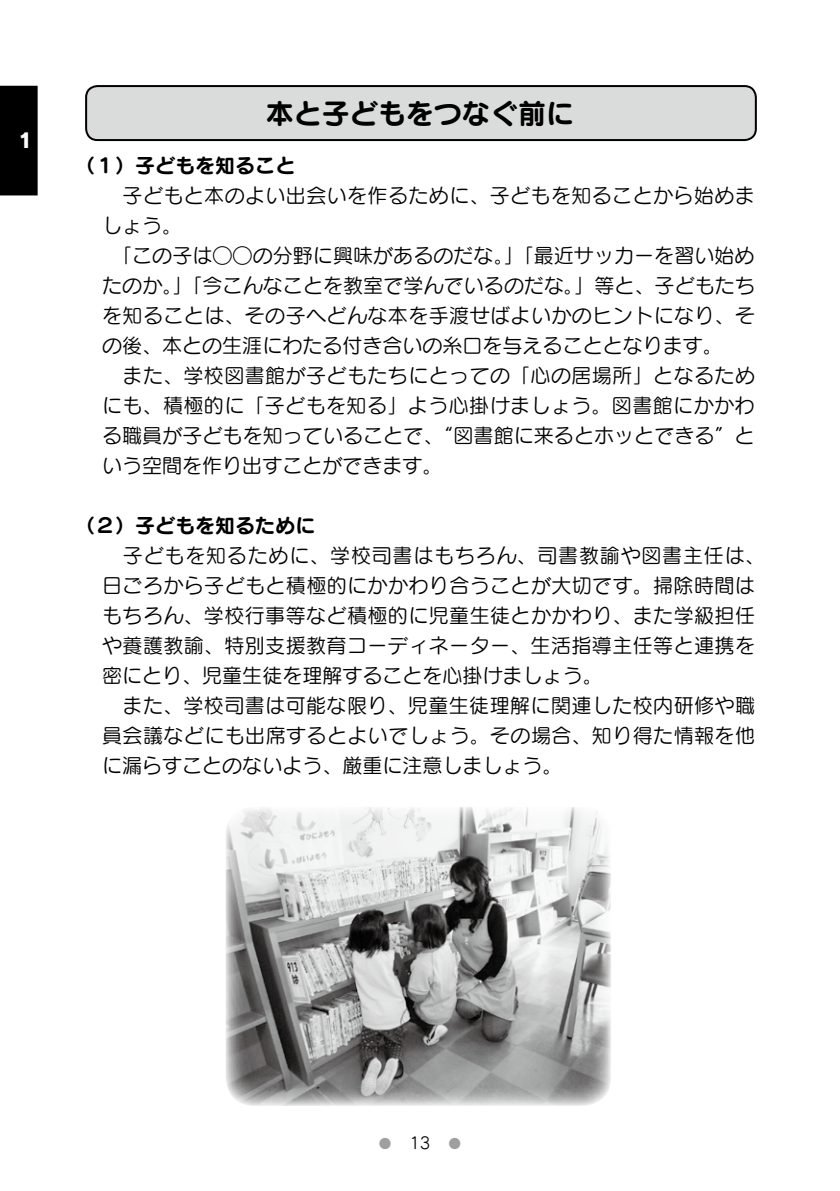
<style>
.page{position:relative;width:840px;height:1191px;background:#fff}
.page>*{position:absolute;margin:0;border:0;box-sizing:border-box;transform-origin:0 0}
.t1{font:28px "Seurat CID B";color:#000}
.t2{font:20px/30px "Seurat CID M";letter-spacing:.02em;color:#000}
.t3{font:20px "Seurat CID B";color:#000}
.t4{font:20px "Rodin CID EB";color:#fff}
.t5{font:12px "Seurat CID M";color:#9f9fa0}
.s1{font-size:16px;color:#000}
</style>
<div class="page">
<div style="left:86px;top:86px;width:669px;height:54px;background:#dadbdb;border-radius:11px"></div>
<div style="left:85px;top:85px;width:671px;height:56px;border:2px solid #000;border-radius:11px"></div>
<img style="left:225px;top:807px;width:386px;height:299px">
<div style="left:0;top:86px;width:38px;height:109px;background:#000"></div>
<p class="t4" style="left:18px;top:127px;width:15px">1</p>
<h1 class="t1" style="left:266px;top:93px;width:309px">本と子どもをつなぐ前に</h1>
<p class="t3" style="left:75px;top:151px;width:221px">（１）子どもを知ること</p>
<p class="t2" style="left:102px;top:179px;width:654px">　子どもと本のよい出会いを作るために、子どもを知ることから始めましょう。<br>　「この子は○○の分野に興味があるのだな。」「最近サッカーを習い始めたのか。」「今こんなことを教室で学んでいるのだな｡」等と、子どもたちを知ることは、その子へどんな本を手渡せばよいかのヒントになり、その後、本との生涯にわたる付き合いの糸口を与えることとなります。<br>　また、学校図書館が子どもたちにとっての「心の居場所」となるためにも、積極的に「子どもを知る」よう心掛けましょう。図書館にかかわる職員が子どもを知っていることで、“図書館に来るとホッとできる”という空間を作り出すことができます。</p>
<p class="t3" style="left:75px;top:511px;width:241px">（２）子どもを知るために</p>
<p class="t2" style="left:102px;top:539px;width:663px">　子どもを知るために、学校司書はもちろん、司書教諭や図書主任は、日ごろから子どもと積極的にかかわり合うことが大切です。掃除時間はもちろん、学校行事等など積極的に児童生徒とかかわり、また学級担任や養護教諭、特別支援教育コーディネーター、生活指導主任等と連携を密にとり、児童生徒を理解することを心掛けましょう。<br>　また、学校司書は可能な限り、児童生徒理解に関連した校内研修や職員会議などにも出席するとよいでしょう。その場合、知り得た情報を他に漏らすことのないよう、厳重に注意しましょう。</p>
<p class="t5" style="left:379px;top:1135px;width:83px">●<span class="s1">13</span>●</p>
</div>
